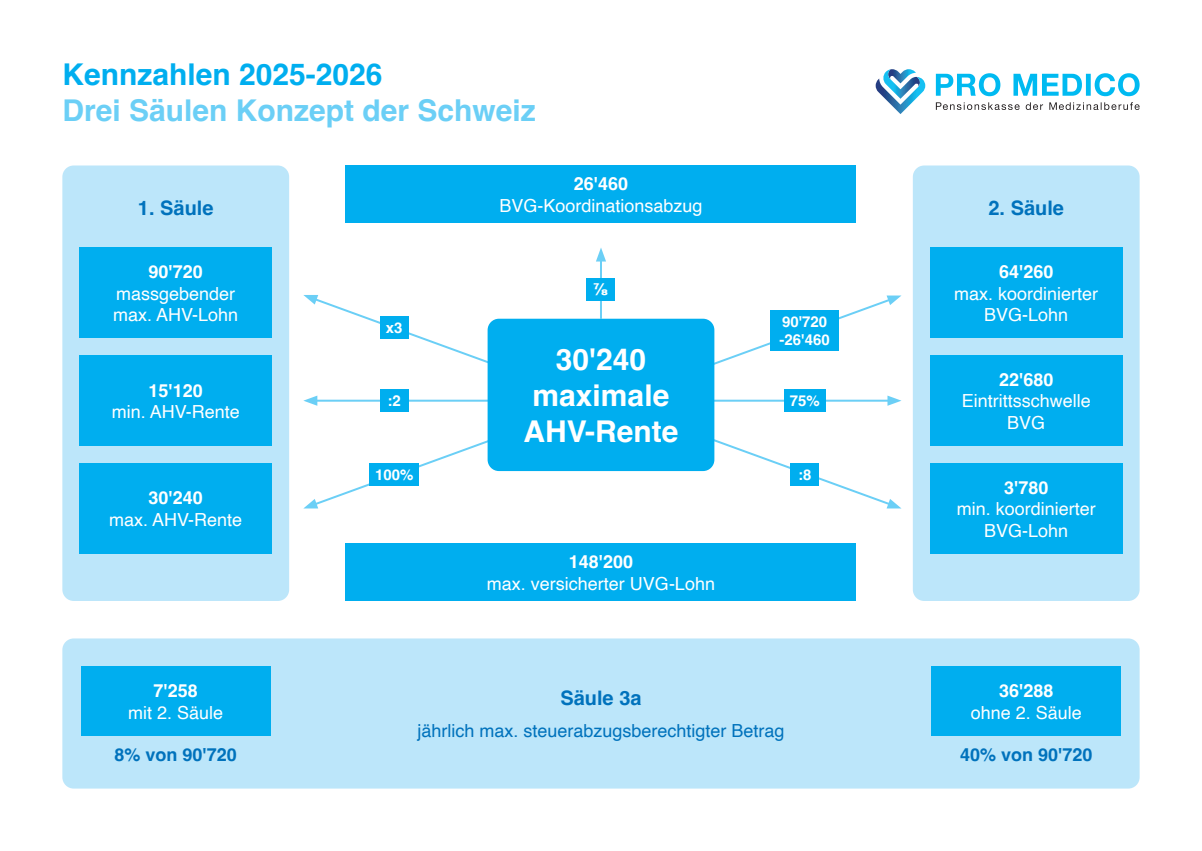
<style>
.page{position:relative;width:1202px;height:851px;background:#fff}
.page>*{position:absolute;margin:0;border:0;box-sizing:border-box;transform-origin:0 0}
.t1{font:700 30px "Helvetica";color:#6bcff6}
.t2{font:700 30px/36px "Helvetica";color:#fff;text-align:center}
.t3{font:700 30px "Helvetica";color:#00aeef}
.t4{font:700 20px "Helvetica";color:#0072bc}
.t5{font:18px/21.6px "Helvetica";color:#fff;text-align:center}
.t6{font:700 18px "Helvetica";color:#fff}
.t7{font:18px "Helvetica";color:#0072bc}
.t8{font:700 18px "Helvetica";color:#0072bc}
.t9{font:900 16px "Arial";color:#fff}
.t10{font:700 15px/18px "Helvetica";color:#fff}
</style>
<div class="page">
<div style="left:62px;top:638px;width:1078px;height:150px;background:#bce6fa;border-radius:11px"></div>
<div style="left:62px;top:165px;width:227px;height:436px;background:#bce6fa;border-radius:11px"></div>
<div style="left:913px;top:165px;width:227px;height:436px;background:#bce6fa;border-radius:11px"></div>
<div style="left:79px;top:247px;width:193px;height:91px;background:#00aeef"></div>
<div style="left:346px;top:165px;width:510px;height:58px;background:#00aeef"></div>
<div style="left:346px;top:543px;width:510px;height:58px;background:#00aeef"></div>
<div style="left:930px;top:247px;width:193px;height:91px;background:#00aeef"></div>
<div style="left:930px;top:355px;width:193px;height:91px;background:#00aeef"></div>
<div style="left:930px;top:463px;width:193px;height:90px;background:#00aeef"></div>
<div style="left:79px;top:355px;width:193px;height:91px;background:#00aeef"></div>
<div style="left:79px;top:463px;width:193px;height:90px;background:#00aeef"></div>
<div style="left:81px;top:666px;width:190px;height:69px;background:#00aeef"></div>
<div style="left:931px;top:666px;width:190px;height:69px;background:#00aeef"></div>
<svg style="left:936px;top:73px;width:204px;height:23px"></svg>
<svg style="left:936px;top:102px;width:204px;height:8px"></svg>
<svg style="left:876px;top:69px;width:49px;height:45px"></svg>
<hr style="left:600px;top:258px;width:2px;height:60px;background:#6bcff6">
<svg style="left:596px;top:248px;width:10px;height:13px"></svg>
<svg style="left:712px;top:295px;width:189px;height:73px"></svg>
<hr style="left:695px;top:399px;width:196px;height:2px;background:#6bcff6">
<svg style="left:887px;top:395px;width:14px;height:11px"></svg>
<svg style="left:706px;top:435px;width:195px;height:73px"></svg>
<div style="left:771px;top:310px;width:68px;height:41px;background:#00aeef"></div>
<div style="left:784px;top:389px;width:41px;height:23px;background:#00aeef"></div>
<div style="left:587px;top:278px;width:28px;height:23px;background:#00aeef"></div>
<div style="left:790px;top:463px;width:29px;height:22px;background:#00aeef"></div>
<svg style="left:303px;top:295px;width:187px;height:94px"></svg>
<hr style="left:314px;top:399px;width:259px;height:2px;background:#6bcff6">
<svg style="left:303px;top:395px;width:14px;height:11px"></svg>
<svg style="left:304px;top:413px;width:255px;height:95px"></svg>
<div style="left:369px;top:463px;width:50px;height:22px;background:#00aeef"></div>
<div style="left:380px;top:389px;width:28px;height:23px;background:#00aeef"></div>
<div style="left:380px;top:316px;width:28px;height:22px;background:#00aeef"></div>
<div style="left:488px;top:318px;width:226px;height:153px;background:#00aeef;border-radius:11px"></div>
<h1 class="t3" style="left:62px;top:56px;width:322px">Kennzahlen 2025-2026</h1>
<h1 class="t1" style="left:62px;top:92px;width:475px">Drei Säulen Konzept der Schweiz</h1>
<p class="t6" style="left:574px;top:173px;width:56px">26'460</p>
<p class="t5" style="left:499px;top:195px;width:205px">BVG-Koordinationsabzug</p>
<p class="t4" style="left:138px;top:195px;width:77px">1. Säule</p>
<p class="t4" style="left:988px;top:195px;width:77px">2. Säule</p>
<p class="t6" style="left:149px;top:261px;width:56px">90'720</p>
<p class="t5" style="left:113px;top:283px;width:127px;text-align:left">massgebender max. AHV-Lohn</p>
<p class="t6" style="left:149px;top:379px;width:56px">15'120</p>
<p class="t5" style="left:112px;top:401px;width:130px">min. AHV-Rente</p>
<p class="t6" style="left:149px;top:487px;width:56px">30'240</p>
<p class="t5" style="left:109px;top:509px;width:135px">max. AHV-Rente</p>
<p class="t6" style="left:154px;top:679px;width:46px">7'258</p>
<p class="t5" style="left:128px;top:702px;width:97px">mit 2. Säule</p>
<p class="t8" style="left:115px;top:743px;width:124px">8% von 90'720</p>
<p class="t10" style="left:386px;top:320px;width:18px">x3</p>
<p class="t10" style="left:388px;top:393px;width:15px">:2</p>
<p class="t9" style="left:593px;top:278px;width:17px">⅞</p>
<h1 class="t2" style="left:523px;top:345px;width:157px">30'240 maximale<br>AHV-Rente</h1>
<p class="t10" style="left:779px;top:315px;width:52px">90'720 -26'460</p>
<p class="t10" style="left:790px;top:393px;width:32px">75%</p>
<p class="t10" style="left:375px;top:467px;width:40px">100%</p>
<p class="t10" style="left:798px;top:467px;width:15px">:8</p>
<p class="t6" style="left:569px;top:550px;width:66px">148'200</p>
<p class="t5" style="left:487px;top:573px;width:230px">max. versicherter UVG-Lohn</p>
<p class="t4" style="left:560px;top:685px;width:83px">Säule 3a</p>
<p class="t7" style="left:417px;top:716px;width:369px">jährlich max. steuerabzugsberechtigter Betrag</p>
<p class="t6" style="left:999px;top:261px;width:56px">64'260</p>
<p class="t5" style="left:954px;top:283px;width:146px">max. koordinierter<br>BVG-Lohn</p>
<p class="t6" style="left:999px;top:368px;width:56px">22'680</p>
<p class="t5" style="left:962px;top:391px;width:131px">Eintrittsschwelle<br>BVG</p>
<p class="t6" style="left:1004px;top:476px;width:46px">3'780</p>
<p class="t5" style="left:957px;top:498px;width:141px">min. koordinierter<br>BVG-Lohn</p>
<p class="t6" style="left:999px;top:679px;width:56px">36'288</p>
<p class="t5" style="left:971px;top:702px;width:113px">ohne 2. Säule</p>
<p class="t8" style="left:960px;top:743px;width:134px">40% von 90'720</p>
</div>
